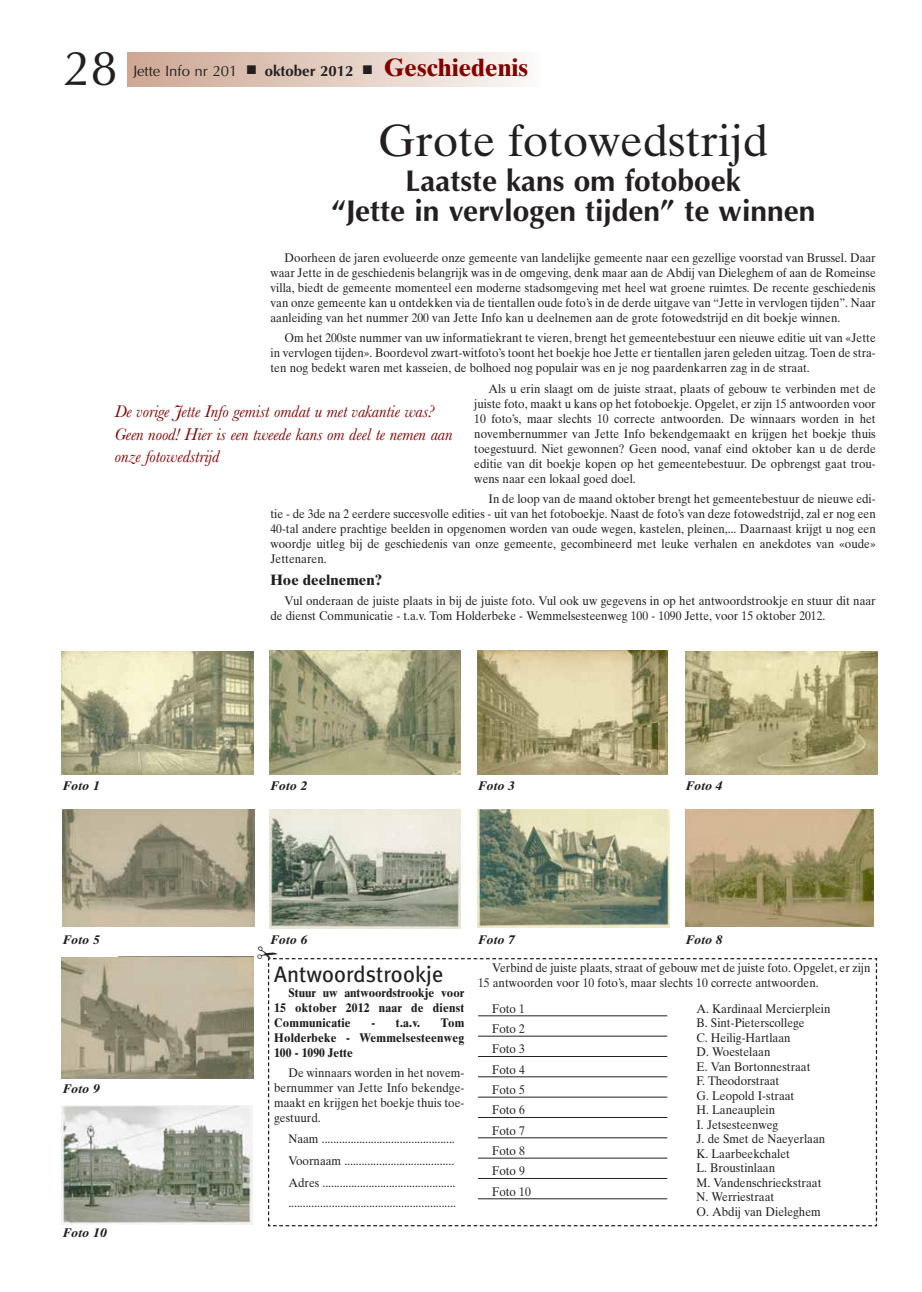
<style>
.page{position:relative;width:922px;height:1292px;background:#fff}
.page>*{position:absolute;margin:0;border:0;box-sizing:border-box;transform-origin:0 0}
.t1{font:49.25px "Optima";color:#231f20}
.t2{font:45px "Times Ten";color:#231f20}
.t3{font:700 30px/30px "Optima";color:#231f20;text-align:center}
.t4{font:22.5px "Meta Plus";color:#231f20}
.t5{font:22.5px "MS Gothic";color:#231f20}
.t6{font:italic 17.5px/22.5px "Baskerville";letter-spacing:-.005em;color:#820200}
.t7{font:15px "Optima";color:#231f20}
.t8{font:700 15px "Times Ten";color:#231f20}
.t9{font:12.5px/15px "Times Ten";color:#231f20;text-align:justify;scale:.93 1}
.t10{font:700 12.5px/15px "Times Ten";letter-spacing:.02em;color:#231f20;text-align:justify;scale:.93 1}
.t11{font:italic 700 12.5px "Times Ten";color:#231f20}
.s1{font-weight:700}
.s2{font-family:"Times Ten";font-weight:700;font-size:25px;color:#820200}
</style>
<div class="page">
<div style="left:127px;top:52px;width:414px;height:34px;background:linear-gradient(to right,#cca591,#fbf8f6)"></div>
<img style="left:62px;top:651px;width:191px;height:123px">
<img style="left:685px;top:651px;width:191px;height:123px">
<img style="left:62px;top:809px;width:192px;height:117px">
<svg style="left:62px;top:1078px;width:191px;height:1px"></svg>
<img style="left:62px;top:956px;width:191px;height:122px">
<svg style="left:477px;top:650px;width:191px;height:125px"></svg>
<img style="left:477px;top:651px;width:190px;height:123px">
<svg style="left:269px;top:650px;width:192px;height:125px"></svg>
<img style="left:269px;top:651px;width:191px;height:123px">
<img style="left:685px;top:809px;width:188px;height:117px">
<svg style="left:270px;top:809px;width:191px;height:120px"></svg>
<img style="left:270px;top:809px;width:190px;height:118px">
<img style="left:62px;top:1105px;width:190px;height:119px">
<svg style="left:477px;top:927px;width:192px;height:1px"></svg>
<img style="left:477px;top:809px;width:192px;height:118px">
<svg style="left:268px;top:958px;width:609px;height:268px"></svg>
<div style="left:477px;top:961px;width:394px;height:37px;background:#fff"></div>
<div style="left:477px;top:1001px;width:395px;height:220px;background:#fff"></div>
<hr style="left:478px;top:1015px;width:189px;height:1px;background:#231f20">
<hr style="left:478px;top:1035px;width:189px;height:1px;background:#231f20">
<hr style="left:478px;top:1055px;width:189px;height:1px;background:#231f20">
<hr style="left:478px;top:1076px;width:189px;height:1px;background:#231f20">
<hr style="left:478px;top:1096px;width:189px;height:1px;background:#231f20">
<hr style="left:478px;top:1116px;width:189px;height:1px;background:#231f20">
<hr style="left:478px;top:1137px;width:189px;height:1px;background:#231f20">
<hr style="left:478px;top:1157px;width:189px;height:1px;background:#231f20">
<hr style="left:478px;top:1177px;width:189px;height:1px;background:#231f20">
<hr style="left:478px;top:1198px;width:189px;height:1px;background:#231f20">
<h1 class="t1" style="left:63px;top:48px;width:56px">28</h1>
<p class="t7" style="left:133px;top:64px;width:396px">Jette Info nr 201 ■ <span class="s1">oktober 2012</span> ■ <span class="s2">Geschiedenis</span></p>
<h2 class="t2" style="left:378px;top:124px;width:391px">Grote fotowedstrijd</h2>
<h3 class="t3" style="left:331px;top:169px;width:486px">Laatste kans om fotoboek<br>“Jette in vervlogen tijden” te winnen</h3>
<p class="t9" style="left:270px;top:251px;width:652px;text-indent:14px">Doorheen de jaren evolueerde onze gemeente van landelijke gemeente naar een gezellige voorstad van Brussel. Daar waar Jette in de geschiedenis belangrijk was in de omgeving, denk maar aan de Abdij van Dieleghem of aan de Romeinse villa, biedt de gemeente momenteel een moderne stadsomgeving met heel wat groene ruimtes. De recente geschiedenis van onze gemeente kan u ontdekken via de tientallen oude foto’s in de derde uitgave van “Jette in vervlogen tijden”. Naar aanleiding van het nummer 200 van Jette Info kan u deelnemen aan de grote fotowedstrijd en dit boekje winnen.</p>
<p class="t9" style="left:270px;top:332px;width:652px;text-indent:14px">Om het 200ste nummer van uw informatiekrant te vieren, brengt het gemeentebestuur een nieuwe editie uit van «Jette in vervlogen tijden». Boordevol zwart-witfoto’s toont het boekje hoe Jette er tientallen jaren geleden uitzag. Toen de stra&shy;ten nog bedekt waren met kasseien, de bolhoed nog populair was en je nog paardenkarren zag in de straat.</p>
<p class="t9" style="left:474px;top:382px;width:433px;text-indent:14px">Als u erin slaagt om de juiste straat, plaats of gebouw te verbinden met de juiste foto, maakt u kans op het fotoboekje. Opgelet, er zijn 15 antwoorden voor 10 foto’s, maar slechts 10 correcte antwoorden. De winnaars worden in het novembernummer van Jette Info bekendgemaakt en krijgen het boekje thuis toegestuurd. Niet gewonnen? Geen nood, vanaf eind oktober kan u de derde editie van dit boekje kopen op het gemeentebestuur. De opbrengst gaat trou&shy;wens naar een lokaal goed doel.</p>
<p class="t9" style="left:270px;top:492px;width:652px;text-indent:218px">In de loop van de maand oktober brengt het gemeentebestuur de nieuwe edi&shy;tie - de 3de na 2 eerdere succesvolle edities - uit van het fotoboekje. Naast de foto’s van deze fotowedstrijd, zal er nog een 40-tal andere prachtige beelden in opgenomen worden van oude wegen, kastelen, pleinen,... Daarnaast krijgt u nog een woordje uitleg bij de geschiedenis van onze gemeente, gecombineerd met leuke verhalen en anekdotes van «oude» Jettenaren.</p>
<p class="t8" style="left:270px;top:574px;width:113px">Hoe deelnemen?</p>
<p class="t9" style="left:270px;top:594px;width:652px;text-indent:14px">Vul onderaan de juiste plaats in bij de juiste foto. Vul ook uw gegevens in op het antwoordstrookje en stuur dit naar de dienst Communicatie - t.a.v. Tom Holderbeke - Wemmelsesteenweg 100 - 1090 Jette, voor 15 oktober 2012.</p>
<h3 class="t6" style="left:115px;top:402px;width:339px">De vorige Jette Info gemist omdat u met vakantie was?<br>Geen nood! Hier is een tweede kans om deel te nemen aan onze fotowedstrijd</h3>
<p class="t11" style="left:63px;top:780px;width:39px">Foto 1</p>
<p class="t11" style="left:270px;top:780px;width:39px">Foto 2</p>
<p class="t11" style="left:478px;top:780px;width:39px">Foto 3</p>
<p class="t11" style="left:685px;top:780px;width:39px">Foto 4</p>
<p class="t11" style="left:63px;top:935px;width:39px">Foto 5</p>
<p class="t11" style="left:270px;top:935px;width:39px">Foto 6</p>
<p class="t11" style="left:478px;top:935px;width:39px">Foto 7</p>
<p class="t11" style="left:685px;top:935px;width:39px">Foto 8</p>
<p class="t11" style="left:63px;top:1083px;width:39px">Foto 9</p>
<p class="t11" style="left:63px;top:1227px;width:46px">Foto 10</p>
<h3 class="t5" style="left:256px;top:941px;width:24px">✁</h3>
<h3 class="t4" style="left:274px;top:963px;width:171px">Antwoordstrookje</h3>
<p class="t10" style="left:274px;top:986px;width:206px;text-indent:14px">Stuur uw antwoordstrookje voor 15 oktober 2012 naar de dienst Communicatie</p>
<p class="t10" style="left:274px;top:1016px;width:206px;text-indent:167px">Tom Holderbeke - Wemmelsesteenweg 100 - 1090 Jette</p>
<p class="t9" style="left:274px;top:1066px;width:206px;text-indent:14px">De winnaars worden in het novem&shy;bernummer van Jette Info bekendge&shy;maakt en krijgen het boekje thuis toe&shy;gestuurd.</p>
<p class="t9" style="left:288px;top:1128px;width:181px;line-height:22.1px">Naam ..............................................<br>Voornaam ......................................<br>Adres ..............................................</p>
<p class="t9" style="left:288px;top:1196px;width:182px">..........................................................</p>
<p class="t10" style="left:371px;top:1016px;width:54px">- t.a.v.</p>
<p class="t9" style="left:478px;top:961px;width:423px;text-indent:14px">Verbind de juiste plaats, straat of gebouw met de juiste foto. Opgelet, er zijn<br>15 antwoorden voor 10 foto’s, maar slechts 10 correcte antwoorden.</p>
<p class="t9" style="left:492px;top:999px;width:43px;line-height:20.4px;text-align:left">Foto 1<br>Foto 2<br>Foto 3<br>Foto 4<br>Foto 5<br>Foto 6<br>Foto 7<br>Foto 8<br>Foto 9<br>Foto 10</p>
<p class="t9" style="left:696px;top:1002px;width:146px;line-height:14.5px;text-align:left">A. Kardinaal Mercierplein<br>B. Sint-Pieterscollege<br>C. Heilig-Hartlaan<br>D. Woestelaan<br>E. Van Bortonnestraat<br>F. Theodorstraat<br>G. Leopold I-straat<br>H. Laneauplein<br>I. Jetsesteenweg<br>J. de Smet de Naeyerlaan<br>K. Laarbeekchalet<br>L. Broustinlaan<br>M. Vandenschrieckstraat<br>N. Werriestraat<br>O. Abdij van Dieleghem</p>
</div>
